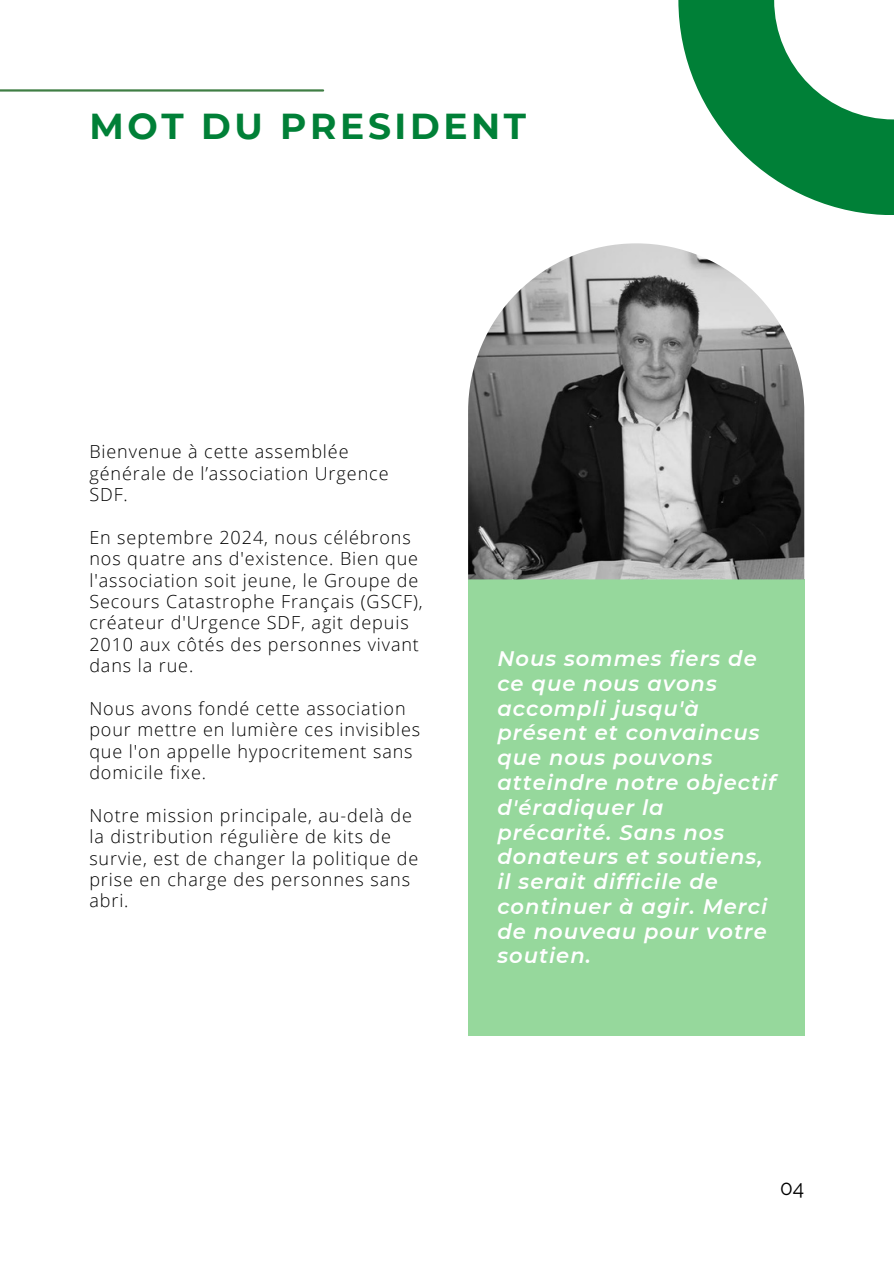
<style>
.page{position:relative;width:894px;height:1264px;background:#fff}
.page>*{position:absolute;margin:0;border:0;box-sizing:border-box;transform-origin:0 0}
.t1{font:700 36px "Montserrat";letter-spacing:.1em;color:#008037}
.t2{font:italic 600 21px/24.8px "Montserrat";letter-spacing:.05em;color:#fff}
.t3{font:20.85px "Raleway";color:#000}
.t4{font:300 18px/21.3px "Open Sans";letter-spacing:.05em;color:#000}
</style>
<div class="page">
<hr style="left:0;top:89px;width:323px;height:3px;background:#3f7e44">
<div style="left:468px;top:579px;width:336px;height:457px;background:#96d89c"></div>
<img style="left:468px;top:243px;width:336px;height:336px">
<svg style="left:678px;top:0;width:215px;height:215px;fill:#008037"></svg>
<p class="t1" style="left:89px;top:104px;width:438px">MOT DU PRESIDENT</p>
<p class="t4" style="left:89px;top:440px;width:300px">Bienvenue à cette assemblée générale de l’association Urgence<br>SDF.</p>
<p class="t4" style="left:89px;top:526px;width:335px">En septembre 2024, nous célébrons nos quatre ans d'existence. Bien que l'association soit jeune, le Groupe de Secours Catastrophe Français (GSCF), créateur d'Urgence SDF, agit depuis 2010 aux côtés des personnes vivant dans la rue.</p>
<p class="t4" style="left:89px;top:697px;width:332px">Nous avons fondé cette association pour mettre en lumière ces invisibles que l'on appelle hypocritement sans domicile fixe.</p>
<p class="t4" style="left:89px;top:804px;width:330px">Notre mission principale, au-delà de la distribution régulière de kits de survie, est de changer la politique de prise en charge des personnes sans abri.</p>
<p class="t2" style="left:497px;top:646px;width:280px">Nous sommes fiers de ce que nous avons accompli jusqu'à présent et convaincus que nous pouvons atteindre notre objectif d'éradiquer la précarité. Sans nos donateurs et soutiens, il serait difficile de continuer à agir. Merci de nouveau pour votre soutien.</p>
<h2 class="t3" style="left:779px;top:1175px;width:26px">04</h2>
</div>
